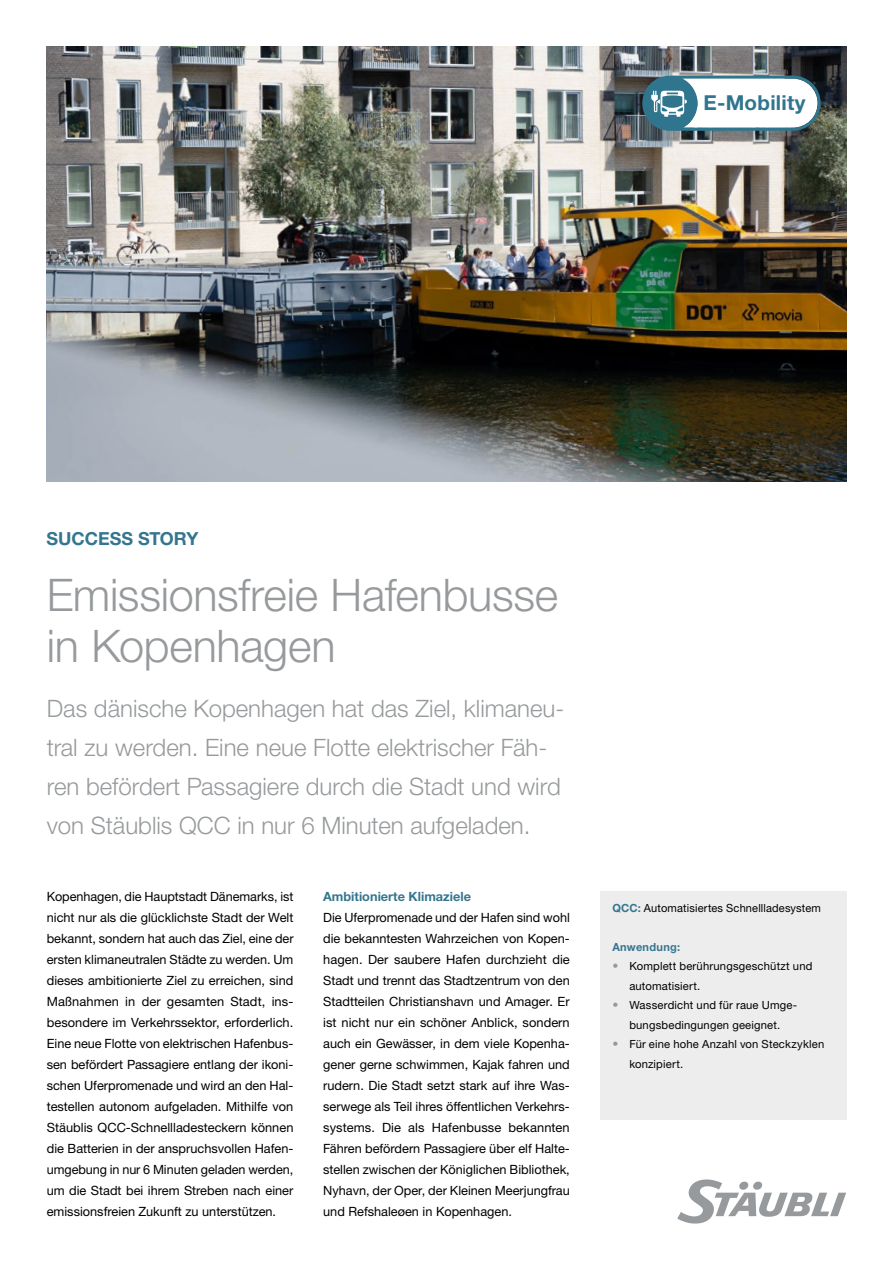
<style>
.page{position:relative;width:893px;height:1263px;background:#fff}
.page>*{position:absolute;margin:0;border:0;box-sizing:border-box;transform-origin:0 0}
.t1{font:300 45px/51px "Helvetica Neue LTW1 G";letter-spacing:-.005em;color:#979a9c}
.t2{font:300 24px/39px "Helvetica Neue LTW1 G";color:#979a9c}
.t3{font:700 20.55px "Helvetica Neue LTW1 G";letter-spacing:.015em;color:#30758e}
.t4{font:700 18px "Helvetica Neue LTW1 G";color:#35768f}
.t5{font:12.75px/21px "Helvetica Neue LTW1 G";color:#000;text-align:justify}
.t6{font:700 12.75px "Helvetica Neue LTW1 G";color:#35768f}
.t7{font:11.25px/19.5px "Helvetica Neue LTW1 G";letter-spacing:.015em;color:#000}
.t8{font:700 11.25px "Helvetica Neue LTW1 G";letter-spacing:.025em;color:#35768f}
.s1{font-weight:700;color:#35768f}
.s2{font-size:12px;color:#979a9c}
</style>
<div class="page">
<img style="left:46px;top:47px;width:800px;height:434px">
<svg style="left:677px;top:1179px;width:169px;height:44px"></svg>
<svg style="left:642px;top:76px;width:179px;height:55px"></svg>
<div style="left:600px;top:891px;width:247px;height:228px;background:#ededed"></div>
<h3 class="t3" style="left:703px;top:90px;width:103px">E-Mobility</h3>
<h3 class="t4" style="left:46px;top:527px;width:154px">SUCCESS STORY</h3>
<h1 class="t1" style="left:47px;top:569px;width:513px">Emissionsfreie Hafenbusse in Kopenhagen</h1>
<h2 class="t2" style="left:47px;top:689px;width:519px">Das dänische Kopenhagen hat das Ziel, klimaneu&shy;tral zu werden. Eine neue Flotte elektrischer Fäh&shy;ren befördert Passagiere durch die Stadt und wird von Stäublis QCC in nur 6 Minuten aufgeladen.</h2>
<p class="t5" style="left:47px;top:886px;width:248px">Kopenhagen, die Hauptstadt Dänemarks, ist nicht nur als die glücklichste Stadt der Welt bekannt, sondern hat auch das Ziel, eine der ersten klimaneutralen Städte zu werden. Um dieses ambitionierte Ziel zu erreichen, sind Maßnahmen in der gesamten Stadt, ins&shy;besondere im Verkehrssektor, erforderlich.<br>Eine neue Flotte von elektrischen Hafenbus&shy;sen befördert Passagiere entlang der ikoni&shy;schen Uferpromenade und wird an den Hal&shy;testellen autonom aufgeladen. Mithilfe von Stäublis QCC-Schnellladesteckern können die Batterien in der anspruchsvollen Hafen&shy;umgebung in nur 6 Minuten geladen werden, um die Stadt bei ihrem Streben nach einer emissionsfreien Zukunft zu unterstützen.</p>
<p class="t6" style="left:323px;top:889px;width:149px">Ambitionierte Klimaziele</p>
<p class="t5" style="left:323px;top:907px;width:248px">Die Uferpromenade und der Hafen sind wohl die bekanntesten Wahrzeichen von Kopen&shy;hagen. Der saubere Hafen durchzieht die Stadt und trennt das Stadtzentrum von den Stadtteilen Christianshavn und Amager. Er ist nicht nur ein schöner Anblick, sondern auch ein Gewässer, in dem viele Kopenha&shy;gener gerne schwimmen, Kajak fahren und rudern. Die Stadt setzt stark auf ihre Was&shy;serwege als Teil ihres öffentlichen Verkehrs&shy;systems. Die als Hafenbusse bekannten Fähren befördern Passagiere über elf Halte&shy;stellen zwischen der Königlichen Bibliothek, Nyhavn, der Oper, der Kleinen Meerjungfrau und Refshaleøen in Kopenhagen.</p>
<p class="t7" style="left:612px;top:898px;width:210px"><span class="s1">QCC:</span> Automatisiertes Schnellladesystem</p>
<p class="t8" style="left:612px;top:940px;width:69px">Anwendung:</p>
<p class="t7" style="left:629px;top:956px;width:185px;text-indent:-17px"><span class="s2">•</span> Komplett berührungsgeschützt und automatisiert.</p>
<p class="t7" style="left:612px;top:995px;width:186px;text-align:center"><span class="s2">•</span> Wasserdicht und für raue Umge&shy;bungsbedingungen geeignet.</p>
<p class="t7" style="left:629px;top:1034px;width:196px;text-indent:-17px"><span class="s2">•</span> Für eine hohe Anzahl von Steckzyklen konzipiert.</p>
</div>
